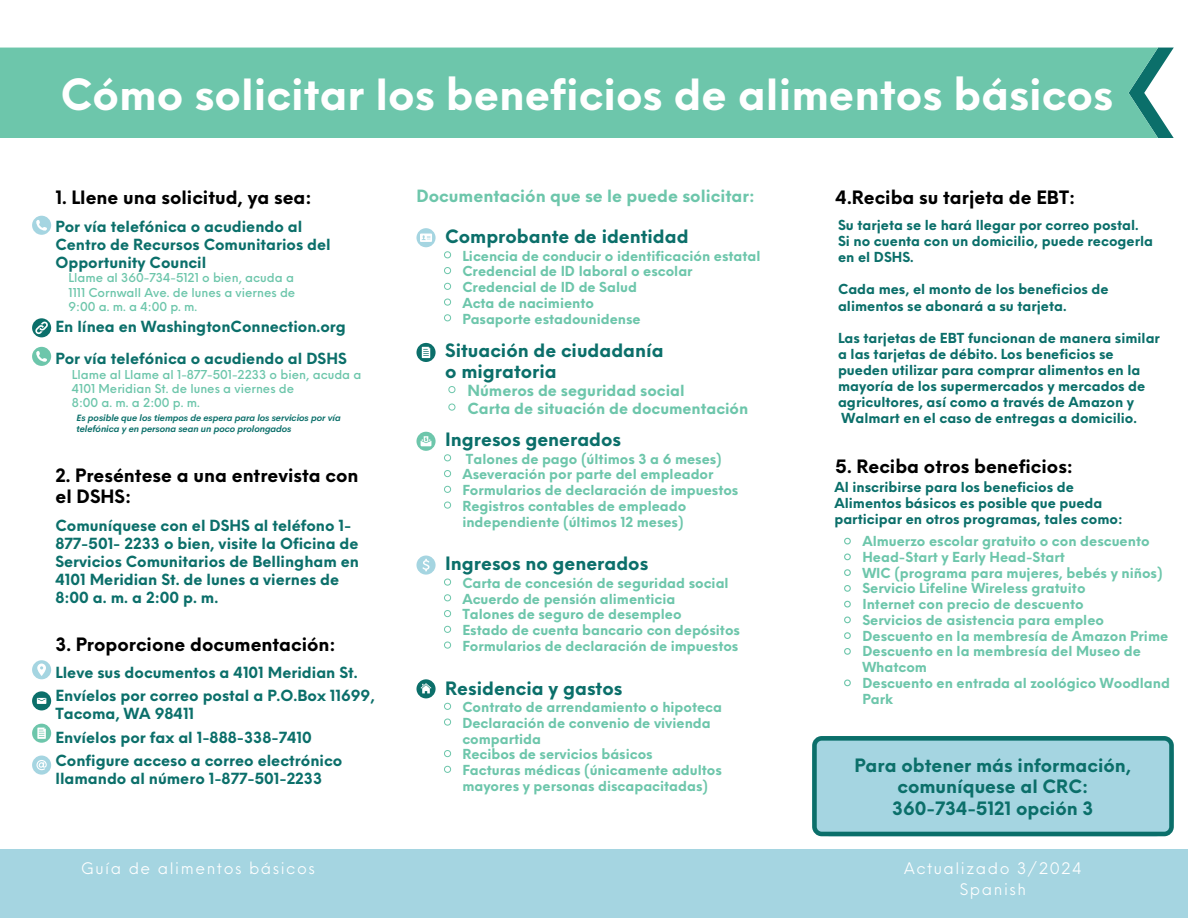
<style>
.page{position:relative;width:1188px;height:918px;background:#fff}
.page>*{position:absolute;margin:0;border:0;box-sizing:border-box;transform-origin:0 0}
.t1{font:700 42px "Neue Einstellung";color:#fff}
.t2{font:700 18px/21.3px "Neue Einstellung";color:#0b6f6a}
.t3{font:700 18px/21.5px "Neue Einstellung";color:#000}
.t4{font:700 16.5px "Neue Einstellung";color:#6dc6ab}
.t5{font:15.6px/21.3px "Neue Einstellung";letter-spacing:.1em;color:#fff;text-align:center}
.t6{font:700 15px/18px "Neue Einstellung";color:#0b6f6a}
.t7{font:700 15px "Neue Einstellung";color:#6dc6ab}
.t8{font:700 13.5px/15.8px "Neue Einstellung";color:#6dc6ab}
.t9{font:700 13.5px/16px "Neue Einstellung";color:#0b6f6a}
.t10{font:500 12px/14.2px "Neue Einstellung";color:#6dc6ab}
.t11{font:italic 700 9px "Cerebri Sans";color:#0b6f6a}
</style>
<div class="page">
<svg style="left:1158px;top:48px;width:16px;height:90px"></svg>
<div style="left:0;top:48px;width:1158px;height:90px;background:#6dc6ab"></div>
<svg style="left:32px;top:216px;width:19px;height:19px"></svg>
<svg style="left:32px;top:347px;width:19px;height:19px"></svg>
<svg style="left:32px;top:318px;width:19px;height:19px"></svg>
<svg style="left:35px;top:321px;width:13px;height:13px"></svg>
<div style="left:32px;top:660px;width:19px;height:19px;background:#a5d5e1;border-radius:50%"></div>
<svg style="left:37px;top:664px;width:9px;height:12px"></svg>
<svg style="left:32px;top:691px;width:19px;height:19px"></svg>
<svg style="left:37px;top:698px;width:9px;height:6px"></svg>
<div style="left:32px;top:724px;width:19px;height:19px;background:#6dc6ab;border-radius:50%"></div>
<svg style="left:37px;top:728px;width:9px;height:11px"></svg>
<div style="left:32px;top:756px;width:19px;height:19px;background:#a5d5e1;border-radius:50%"></div>
<svg style="left:36px;top:760px;width:11px;height:10px"></svg>
<svg style="left:444px;top:251px;width:8px;height:8px"></svg>
<svg style="left:444px;top:267px;width:8px;height:8px"></svg>
<svg style="left:444px;top:282px;width:8px;height:8px"></svg>
<svg style="left:444px;top:298px;width:8px;height:8px"></svg>
<svg style="left:444px;top:314px;width:8px;height:8px"></svg>
<svg style="left:448px;top:386px;width:8px;height:8px"></svg>
<svg style="left:448px;top:403px;width:8px;height:8px"></svg>
<svg style="left:444px;top:454px;width:8px;height:8px"></svg>
<svg style="left:444px;top:470px;width:8px;height:8px"></svg>
<svg style="left:444px;top:485px;width:8px;height:8px"></svg>
<svg style="left:444px;top:501px;width:8px;height:8px"></svg>
<svg style="left:444px;top:578px;width:8px;height:8px"></svg>
<svg style="left:444px;top:594px;width:8px;height:8px"></svg>
<svg style="left:444px;top:610px;width:8px;height:8px"></svg>
<svg style="left:444px;top:625px;width:8px;height:8px"></svg>
<svg style="left:444px;top:641px;width:8px;height:8px"></svg>
<svg style="left:444px;top:702px;width:8px;height:8px"></svg>
<svg style="left:444px;top:718px;width:8px;height:8px"></svg>
<svg style="left:444px;top:750px;width:8px;height:8px"></svg>
<svg style="left:444px;top:765px;width:8px;height:8px"></svg>
<svg style="left:416px;top:228px;width:20px;height:19px"></svg>
<svg style="left:420px;top:234px;width:12px;height:7px"></svg>
<svg style="left:416px;top:343px;width:20px;height:19px"></svg>
<svg style="left:422px;top:347px;width:8px;height:11px"></svg>
<svg style="left:416px;top:432px;width:20px;height:19px"></svg>
<svg style="left:421px;top:436px;width:10px;height:10px"></svg>
<svg style="left:416px;top:556px;width:20px;height:19px"></svg>
<svg style="left:423px;top:559px;width:6px;height:12px"></svg>
<svg style="left:416px;top:679px;width:20px;height:19px"></svg>
<svg style="left:421px;top:683px;width:10px;height:10px"></svg>
<div style="left:0;top:850px;width:1188px;height:68px;background:#a5d5e1"></div>
<svg style="left:812px;top:736px;width:362px;height:100px"></svg>
<svg style="left:844px;top:537px;width:7px;height:8px"></svg>
<svg style="left:844px;top:553px;width:7px;height:8px"></svg>
<svg style="left:844px;top:569px;width:7px;height:7px"></svg>
<svg style="left:844px;top:585px;width:7px;height:7px"></svg>
<svg style="left:844px;top:600px;width:7px;height:8px"></svg>
<svg style="left:844px;top:616px;width:7px;height:8px"></svg>
<svg style="left:844px;top:632px;width:7px;height:7px"></svg>
<svg style="left:844px;top:648px;width:7px;height:7px"></svg>
<svg style="left:844px;top:679px;width:7px;height:8px"></svg>
<h2 class="t1" style="left:61px;top:57px;width:1054px">Cómo solicitar los beneficios de alimentos básicos</h2>
<p class="t3" style="left:55px;top:185px;width:258px">1. Llene una solicitud, ya sea:</p>
<p class="t6" style="left:55px;top:216px;width:277px">Por vía telefónica o acudiendo al<br>Centro de Recursos Comunitarios del<br>Opportunity Council</p>
<p class="t10" style="left:69px;top:270px;width:228px">Llame al 360-734-5121 o bien, acuda a<br>1111 Cornwall Ave. de lunes a viernes de</p>
<p class="t10" style="left:69px;top:298px;width:130px">9:00 a. m. a 4:00 p. m.</p>
<p class="t6" style="left:55px;top:309px;width:293px;line-height:32.2px">En línea en WashingtonConnection.org<br>Por vía telefónica o acudiendo al DSHS</p>
<p class="t10" style="left:72px;top:366px;width:291px">Llame al Llame al 1-877-501-2233 o bien, acuda a<br>4101 Meridian St. de lunes a viernes de</p>
<p class="t10" style="left:72px;top:395px;width:130px">8:00 a. m. a 2:00 p. m.</p>
<h2 class="t11" style="left:77px;top:412px;width:266px">Es posible que los tiempos de espera para los servicios por vía</h2>
<p class="t11" style="left:77px;top:423px;width:216px">telefónica y en persona sean un poco prolongados</p>
<h2 class="t3" style="left:55px;top:463px;width:305px">2. Preséntese a una entrevista con el DSHS:</h2>
<p class="t6" style="left:55px;top:515px;width:305px">Comuníquese con el DSHS al teléfono 1- 877-501- 2233 o bien, visite la Oficina de Servicios Comunitarios de Bellingham en 4101 Meridian St. de lunes a viernes de 8:00 a. m. a 2:00 p. m.</p>
<p class="t3" style="left:55px;top:632px;width:282px">3. Proporcione documentación:</p>
<p class="t6" style="left:55px;top:662px;width:304px">Lleve sus documentos a 4101 Meridian St.</p>
<p class="t6" style="left:55px;top:685px;width:321px">Envíelos por correo postal a P.O.Box 11699,<br>Tacoma, WA 98411</p>
<h2 class="t6" style="left:55px;top:727px;width:258px">Envíelos por fax al 1-888-338-7410</h2>
<p class="t6" style="left:55px;top:750px;width:288px">Configure acceso a correo electrónico llamando al número 1-877-501-2233</p>
<p class="t5" style="left:81px;top:856px;width:235px">Guía de alimentos básicos</p>
<h1 class="t4" style="left:416px;top:181px;width:340px">Documentación que se le puede solicitar:</h1>
<p class="t2" style="left:445px;top:224px;width:245px">Comprobante de identidad</p>
<p class="t8" style="left:462px;top:246px;width:300px">Licencia de conducir o identificación estatal</p>
<p class="t8" style="left:462px;top:262px;width:232px">Credencial de ID laboral o escolar</p>
<p class="t8" style="left:462px;top:278px;width:176px">Credencial de ID de Salud</p>
<p class="t8" style="left:462px;top:294px;width:133px">Acta de nacimiento</p>
<p class="t8" style="left:462px;top:309px;width:180px">Pasaporte estadounidense</p>
<p class="t2" style="left:445px;top:338px;width:220px">Situación de ciudadanía o migratoria</p>
<p class="t7" style="left:467px;top:377px;width:219px">Números de seguridad social</p>
<h3 class="t7" style="left:467px;top:395px;width:282px">Carta de situación de documentación</h3>
<h3 class="t2" style="left:445px;top:427px;width:177px">Ingresos generados</h3>
<p class="t8" style="left:466px;top:449px;width:257px">Talones de pago (últimos 3 a 6 meses)</p>
<p class="t8" style="left:462px;top:465px;width:253px">Aseveración por parte del empleador</p>
<p class="t8" style="left:462px;top:481px;width:278px">Formularios de declaración de impuestos</p>
<p class="t8" style="left:462px;top:497px;width:225px">Registros contables de empleado independiente (últimos 12 meses)</p>
<p class="t2" style="left:445px;top:551px;width:205px">Ingresos no generados</p>
<p class="t8" style="left:462px;top:574px;width:268px">Carta de concesión de seguridad social</p>
<p class="t8" style="left:462px;top:589px;width:215px">Acuerdo de pensión alimenticia</p>
<h2 class="t8" style="left:462px;top:605px;width:221px">Talones de seguro de desempleo</h2>
<h3 class="t8" style="left:462px;top:621px;width:279px">Estado de cuenta bancario con depósitos</h3>
<h2 class="t8" style="left:462px;top:637px;width:278px">Formularios de declaración de impuestos</h2>
<h3 class="t2" style="left:445px;top:676px;width:179px">Residencia y gastos</h3>
<h3 class="t8" style="left:462px;top:698px;width:261px">Contrato de arrendamiento o hipoteca</h3>
<h3 class="t8" style="left:462px;top:714px;width:250px">Declaración de convenio de vivienda compartida</h3>
<h3 class="t8" style="left:462px;top:745px;width:192px">Recibos de servicios básicos</h3>
<h2 class="t8" style="left:462px;top:761px;width:261px">Facturas médicas (únicamente adultos mayores y personas discapacitadas)</h2>
<p class="t3" style="left:836px;top:185px;width:241px">4.Reciba su tarjeta de EBT:</p>
<p class="t9" style="left:838px;top:216px;width:317px">Su tarjeta se le hará llegar por correo postal.<br>Si no cuenta con un domicilio, puede recogerla</p>
<p class="t9" style="left:838px;top:248px;width:77px">en el DSHS.</p>
<p class="t9" style="left:838px;top:280px;width:272px">Cada mes, el monto de los beneficios de alimentos se abonará a su tarjeta.</p>
<p class="t9" style="left:838px;top:329px;width:323px">Las tarjetas de EBT funcionan de manera similar a las tarjetas de débito. Los beneficios se pueden utilizar para comprar alimentos en la mayoría de los supermercados y mercados de</p>
<h2 class="t9" style="left:838px;top:393px;width:300px">agricultores, así como a través de Amazon y<br>Walmart en el caso de entregas a domicilio.</h2>
<h2 class="t3" style="left:836px;top:454px;width:239px">5. Reciba otros beneficios:</h2>
<h2 class="t9" style="left:834px;top:477px;width:241px">Al inscribirse para los beneficios de</h2>
<p class="t9" style="left:834px;top:493px;width:290px">Alimentos básicos es posible que pueda participar en otros programas, tales como:</p>
<p class="t8" style="left:862px;top:532px;width:289px">Almuerzo escolar gratuito o con descuento</p>
<p class="t8" style="left:862px;top:548px;width:204px">Head-Start y Early Head-Start</p>
<p class="t8" style="left:862px;top:564px;width:302px">WIC (programa para mujeres, bebés y niños)</p>
<p class="t8" style="left:862px;top:579px;width:225px">Servicio Lifeline Wireless gratuito</p>
<p class="t8" style="left:862px;top:595px;width:223px">Internet con precio de descuento</p>
<p class="t8" style="left:862px;top:611px;width:243px">Servicios de asistencia para empleo</p>
<h2 class="t8" style="left:862px;top:627px;width:307px">Descuento en la membresía de Amazon Prime</h2>
<h5 class="t8" style="left:862px;top:642px;width:280px">Descuento en la membresía del Museo de<br>Whatcom</h5>
<h5 class="t8" style="left:862px;top:674px;width:309px">Descuento en entrada al zoológico Woodland<br>Park</h5>
<p class="t2" style="left:854px;top:753px;width:278px;text-align:center">Para obtener más información, comuníquese al CRC:<br>360-734-5121 opción 3</p>
<p class="t5" style="left:904px;top:856px;width:179px">Actualizado 3/2024<br>Spanish</p>
</div>
